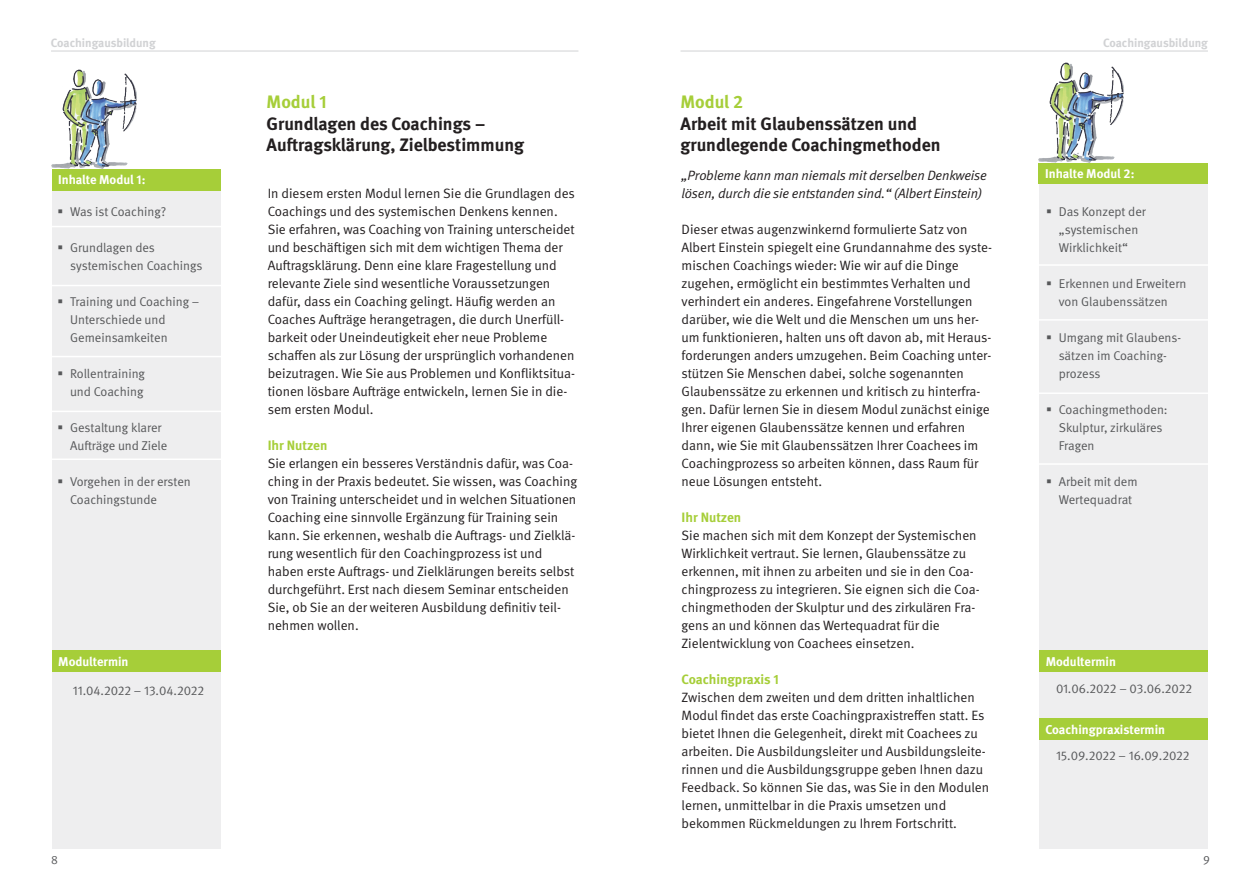
<style>
.page{position:relative;width:1259px;height:893px;background:#fff}
.page>*{position:absolute;margin:0;border:0;box-sizing:border-box;transform-origin:0 0}
.t1{font:700 18px/21.6px "DGUV Meta";color:#231f20}
.t2{font:700 18px "DGUV Meta";color:#a6ce39}
.t3{font:13.5px/18px "DGUV Meta";color:#231f20}
.t4{font:italic 13.5px/18px "DGUV Meta";letter-spacing:-.01em;color:#231f20}
.t5{font:700 13.5px "DGUV Meta";color:#a6ce39}
.t6{font:12.75px/18px "DGUV Meta";color:#57585a}
.t7{font:700 12.75px "DGUV Meta";color:#fff}
.t8{font:700 12px "DGUV Meta";letter-spacing:-.005em;color:#d1d2d4}
.t9{font:12px "DGUV Meta";color:#57585a}
</style>
<div class="page">
<hr style="left:680px;top:51px;width:528px;height:1px;background:#d1d2d4">
<hr style="left:51px;top:51px;width:527px;height:1px;background:#d1d2d4">
<div style="left:1039px;top:163px;width:168px;height:685px;background:#eeeeef"></div>
<div style="left:52px;top:169px;width:168px;height:679px;background:#eeeeef"></div>
<div style="left:52px;top:169px;width:168px;height:21px;background:#a6ce39"></div>
<hr style="left:49px;top:226px;width:183px;height:1px;background:#fff">
<hr style="left:50px;top:285px;width:183px;height:1px;background:#fff">
<hr style="left:47px;top:356px;width:183px;height:1px;background:#fff">
<hr style="left:45px;top:411px;width:183px;height:1px;background:#fff">
<hr style="left:46px;top:458px;width:187px;height:2px;background:#fff">
<div style="left:52px;top:651px;width:168px;height:21px;background:#a6ce39"></div>
<div style="left:1039px;top:163px;width:169px;height:20px;background:#a6ce39"></div>
<hr style="left:1027px;top:264px;width:183px;height:2px;background:#fff">
<hr style="left:1030px;top:319px;width:183px;height:2px;background:#fff">
<hr style="left:1027px;top:392px;width:183px;height:2px;background:#fff">
<hr style="left:1032px;top:463px;width:183px;height:2px;background:#fff">
<div style="left:1039px;top:651px;width:169px;height:21px;background:#a6ce39"></div>
<div style="left:1039px;top:719px;width:168px;height:21px;background:#a6ce39"></div>
<img style="left:1039px;top:63px;width:85px;height:99px">
<img style="left:51px;top:69px;width:86px;height:100px">
<p class="t8" style="left:51px;top:36px;width:106px">Coachingausbildung</p>
<p class="t8" style="left:1103px;top:36px;width:106px">Coachingausbildung</p>
<h1 class="t2" style="left:267px;top:91px;width:62px">Modul 1</h1>
<h1 class="t1" style="left:267px;top:113px;width:259px">Grundlagen des Coachings –<br>Auftragsklärung, Zielbestimmung</h1>
<h1 class="t2" style="left:680px;top:91px;width:64px">Modul 2</h1>
<h1 class="t1" style="left:680px;top:113px;width:262px">Arbeit mit Glaubenssätzen und grundlegende Coachingmethoden</h1>
<p class="t7" style="left:58px;top:172px;width:89px">Inhalte Modul 1:</p>
<p class="t6" style="left:70px;top:203px;width:98px">Was ist Coaching?</p>
<p class="t6" style="left:70px;top:239px;width:134px">Grundlagen des systemischen Coachings</p>
<p class="t6" style="left:70px;top:293px;width:131px">Training und Coaching –<br>Unterschiede und<br>Gemeinsamkeiten</p>
<p class="t6" style="left:70px;top:365px;width:76px">Rollentraining und Coaching</p>
<p class="t6" style="left:70px;top:419px;width:99px">Gestaltung klarer<br>Aufträge und Ziele</p>
<p class="t6" style="left:70px;top:473px;width:122px">Vorgehen in der ersten<br>Coachingstunde</p>
<p class="t7" style="left:58px;top:654px;width:72px">Modultermin</p>
<p class="t6" style="left:73px;top:682px;width:133px">11.04.2022 – 13.04.2022</p>
<p class="t3" style="left:268px;top:185px;width:309px">In diesem ersten Modul lernen Sie die Grundlagen des Coachings und des systemischen Denkens kennen.<br>Sie erfahren, was Coaching von Training unterscheidet und beschäftigen sich mit dem wichtigen Thema der Auftragsklärung. Denn eine klare Fragestellung und relevante Ziele sind wesentliche Voraussetzungen dafür, dass ein Coaching gelingt. Häufig werden an Coaches Aufträge herangetragen, die durch Unerfüll&shy;barkeit oder Uneindeutigkeit eher neue Probleme schaffen als zur Lösung der ursprünglich vorhandenen beizutragen. Wie Sie aus Problemen und Konfliktsitua&shy;tionen lösbare Aufträge entwickeln, lernen Sie in die&shy;sem ersten Modul.</p>
<p class="t5" style="left:268px;top:437px;width:61px">Ihr Nutzen</p>
<p class="t3" style="left:268px;top:455px;width:311px">Sie erlangen ein besseres Verständnis dafür, was Coa&shy;ching in der Praxis bedeutet. Sie wissen, was Coaching von Training unterscheidet und in welchen Situationen Coaching eine sinnvolle Ergänzung für Training sein kann. Sie erkennen, weshalb die Auftrags- und Zielklä&shy;rung wesentlich für den Coachingprozess ist und haben erste Auftrags- und Zielklärungen bereits selbst durchgeführt. Erst nach diesem Seminar entscheiden Sie, ob Sie an der weiteren Ausbildung definitiv teil&shy;nehmen wollen.</p>
<p class="t4" style="left:681px;top:167px;width:307px">„Probleme kann man niemals mit derselben Denkweise lösen, durch die sie entstanden sind.“ (Albert Einstein)</p>
<p class="t3" style="left:681px;top:221px;width:312px">Dieser etwas augenzwinkernd formulierte Satz von Albert Einstein spiegelt eine Grundannahme des syste&shy;mischen Coachings wieder: Wie wir auf die Dinge zugehen, ermöglicht ein bestimmtes Verhalten und verhindert ein anderes. Eingefahrene Vorstellungen darüber, wie die Welt und die Menschen um uns her&shy;um funktionieren, halten uns oft davon ab, mit Heraus&shy;forderungen anders umzugehen. Beim Coaching unter&shy;stützen Sie Menschen dabei, solche sogenannten Glaubenssätze zu erkennen und kritisch zu hinterfra&shy;gen. Dafür lernen Sie in diesem Modul zunächst einige Ihrer eigenen Glaubenssätze kennen und erfahren dann, wie Sie mit Glaubenssätzen Ihrer Coachees im Coachingprozess so arbeiten können, dass Raum für neue Lösungen entsteht.</p>
<p class="t5" style="left:681px;top:509px;width:61px">Ihr Nutzen</p>
<p class="t3" style="left:681px;top:527px;width:299px">Sie machen sich mit dem Konzept der Systemischen Wirklichkeit vertraut. Sie lernen, Glaubenssätze zu erkennen, mit ihnen zu arbeiten und sie in den Coa&shy;chingprozess zu integrieren. Sie eignen sich die Coa&shy;chingmethoden der Skulptur und des zirkulären Fra&shy;gens an und können das Wertequadrat für die Zielentwicklung von Coachees einsetzen.</p>
<p class="t5" style="left:681px;top:671px;width:99px">Coachingpraxis 1</p>
<p class="t3" style="left:681px;top:689px;width:309px">Zwischen dem zweiten und dem dritten inhaltlichen Modul findet das erste Coachingpraxistreffen statt. Es bietet Ihnen die Gelegenheit, direkt mit Coachees zu arbeiten. Die Ausbildungsleiter und Ausbildungsleite&shy;rinnen und die Ausbildungsgruppe geben Ihnen dazu Feedback. So können Sie das, was Sie in den Modulen lernen, unmittelbar in die Praxis umsetzen und bekommen Rückmeldungen zu Ihrem Fortschritt.</p>
<p class="t7" style="left:1045px;top:166px;width:91px">Inhalte Modul 2:</p>
<p class="t6" style="left:1059px;top:203px;width:89px">Das Konzept der „systemischen<br>Wirklichkeit“</p>
<p class="t6" style="left:1059px;top:275px;width:129px">Erkennen und Erweitern von Glaubenssätzen</p>
<p class="t6" style="left:1058px;top:329px;width:124px">Umgang mit Glaubens&shy;sätzen im Coaching&shy;prozess</p>
<p class="t6" style="left:1058px;top:401px;width:110px">Coachingmethoden:<br>Skulptur, zirkuläres<br>Fragen</p>
<p class="t6" style="left:1058px;top:473px;width:80px">Arbeit mit dem<br>Wertequadrat</p>
<p class="t7" style="left:1045px;top:654px;width:72px">Modultermin</p>
<p class="t6" style="left:1056px;top:680px;width:137px">01.06.2022 – 03.06.2022</p>
<p class="t7" style="left:1045px;top:722px;width:121px">Coachingpraxistermin</p>
<p class="t6" style="left:1056px;top:746px;width:135px">15.09.2022 – 16.09.2022</p>
<p class="t9" style="left:51px;top:853px;width:8px">8</p>
<p class="t9" style="left:1203px;top:853px;width:8px">9</p>
</div>
